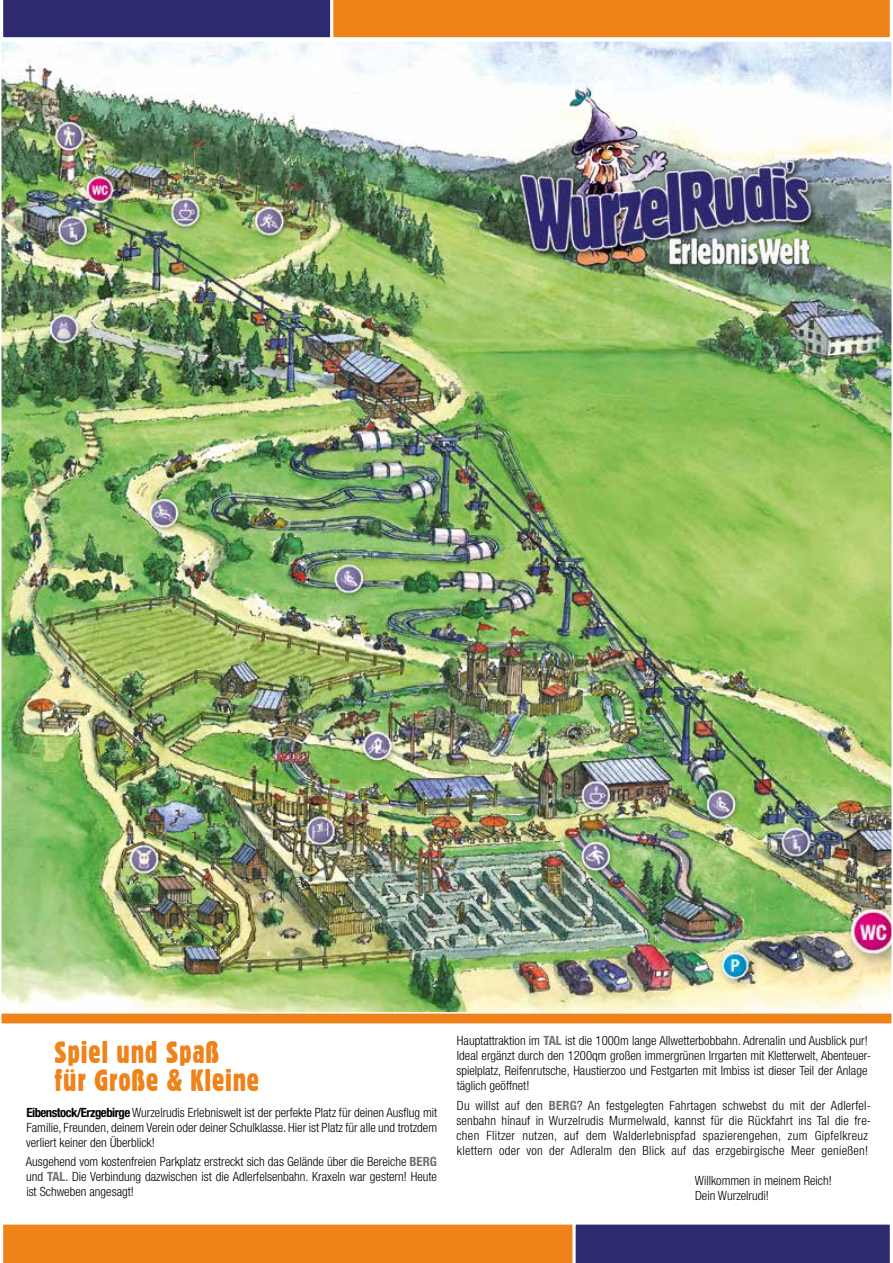
<style>
.page{position:relative;width:893px;height:1263px;background:#fff}
.page>*{position:absolute;margin:0;border:0;box-sizing:border-box;transform-origin:0 0}
.t1{font:30px/28.5px "Gothic 821 Condensed BT";letter-spacing:.025em;color:#f0821a}
.t2{font:300 condensed 12.75px/15px "Helvetica Neue LT Std";color:#000;text-align:justify}
.t3{font:300 condensed 12.75px/15px "Helvetica Neue LT Std";letter-spacing:.02em;color:#000}
.s1{font-weight:700}
.s2{font-weight:700;color:#706f6f}
</style>
<div class="page">
<img style="left:1px;top:42px;width:891px;height:969px">
<svg style="left:3px;top:0;width:888px;height:42px;background:#b27450"></svg>
<svg style="left:3px;top:1224px;width:887px;height:39px;background:#ac653c"></svg>
<svg style="left:1px;top:1011px;width:891px;height:13px;background:#f29f4e"></svg>
<img style="left:494px;top:76px;width:336px;height:206px">
<h1 class="t1" style="left:54px;top:1037px;width:206px">Spiel und Spaß<br>für Große &amp; Kleine</h1>
<p class="t2" style="left:26px;top:1104px;width:413px"><span class="s1">Eibenstock/Erzgebirge</span> Wurzelrudis Erlebniswelt ist der perfekte Platz für deinen Ausflug mit Familie, Freunden, deinem Verein oder deiner Schulklasse. Hier ist Platz für alle und trotzdem verliert keiner den Überblick!</p>
<p class="t2" style="left:26px;top:1154px;width:413px">Ausgehend vom kostenfreien Parkplatz erstreckt sich das Gelände über die Bereiche <span class="s2">BERG </span>und <span class="s2">TAL</span>. Die Verbindung dazwischen ist die Adlerfelsenbahn. Kraxeln war gestern! Heute ist Schweben angesagt!</p>
<p class="t2" style="left:456px;top:1033px;width:416px;text-align:left">Hauptattraktion im <span class="s2">TAL</span> ist die 1000m lange Allwetterbobbahn. Adrenalin und Ausblick pur!<br>Ideal ergänzt durch den 1200qm großen immergrünen Irrgarten mit Kletterwelt, Abenteuer&shy;spielplatz, Reifenrutsche, Haustierzoo und Festgarten mit Imbiss ist dieser Teil der Anlage täglich geöffnet!</p>
<p class="t3" style="left:456px;top:1097px;width:416px">Du willst auf den <span class="s2">BERG</span>? An festgelegten Fahrtagen schwebst du mit der Adlerfel&shy;senbahn hinauf in Wurzelrudis Murmelwald, kannst für die Rückfahrt ins Tal die fre&shy;chen Flitzer nutzen, auf dem Walderlebnispfad spazierengehen, zum Gipfelkreuz klettern oder von der Adleralm den Blick auf das erzgebirgische Meer genießen!</p>
<p class="t2" style="left:695px;top:1172px;width:139px">Willkommen in meinem Reich!<br>Dein Wurzelrudi!</p>
</div>
